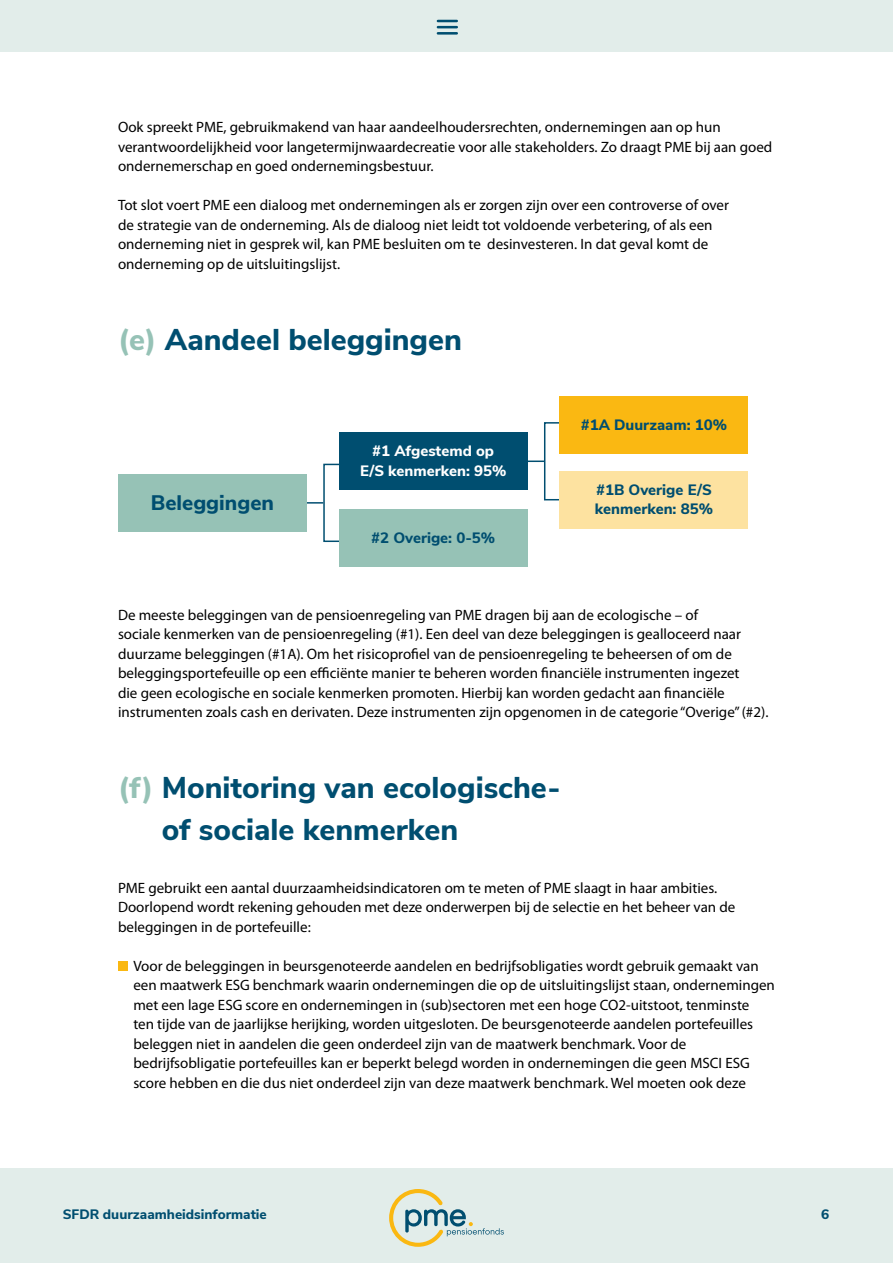
<style>
.page{position:relative;width:893px;height:1263px;background:#fff}
.page>*{position:absolute;margin:0;border:0;box-sizing:border-box;transform-origin:0 0}
.t1{font:800 30px/42px "Nunito Sans";color:#004e70}
.t2{font:800 21px "Nunito Sans";color:#004e70}
.t3{font:15px/19.5px "Myriad Pro";color:#000}
.t4{font:800 15px/19.5px "Nunito Sans";color:#004e70}
.t5{font:800 15px/19.5px "Nunito Sans";color:#fff;text-align:center}
.t6{font:800 13.65px "Nunito Sans";color:#004e70}
.s1{color:#96c2b6}
</style>
<div class="page">
<div style="left:0;top:1169px;width:893px;height:94px;background:#e2edea"></div>
<div style="left:0;top:0;width:893px;height:51px;background:#e2edea"></div>
<svg style="left:389px;top:1189px;width:115px;height:58px"></svg>
<svg style="left:438px;top:20px;width:19px;height:8px"></svg>
<hr style="left:438px;top:32px;width:19px;height:3px;background:#004e70">
<div style="left:118px;top:961px;width:10px;height:10px;background:#fab812"></div>
<svg style="left:323px;top:463px;width:16px;height:79px"></svg>
<svg style="left:543px;top:422px;width:16px;height:79px"></svg>
<div style="left:339px;top:433px;width:189px;height:57px;background:#004e70"></div>
<div style="left:339px;top:509px;width:189px;height:58px;background:#96c2b6"></div>
<hr style="left:280px;top:502px;width:43px;height:2px;background:#004e70">
<hr style="left:501px;top:460px;width:43px;height:2px;background:#004e70">
<div style="left:118px;top:474px;width:189px;height:57px;background:#96c2b6"></div>
<div style="left:559px;top:471px;width:189px;height:57px;background:#fde2a0"></div>
<div style="left:559px;top:396px;width:189px;height:58px;background:#fab812"></div>
<p class="t3" style="left:118px;top:117px;width:656px">Ook spreekt PME, gebruikmakend van haar aandeelhoudersrechten, ondernemingen aan op hun verantwoordelijkheid voor langetermijnwaardecreatie voor alle stakeholders. Zo draagt PME bij aan goed ondernemerschap en goed ondernemingsbestuur.</p>
<p class="t3" style="left:118px;top:195px;width:612px">Tot slot voert PME een dialoog met ondernemingen als er zorgen zijn over een controverse of over de strategie van de onderneming. Als de dialoog niet leidt tot voldoende verbetering, of als een onderneming niet in gesprek wil, kan PME besluiten om te desinvesteren. In dat geval komt de onderneming op de uitsluitingslijst.</p>
<h1 class="t1" style="left:118px;top:316px;width:345px"><span class="s1">(e)</span> Aandeel beleggingen</h1>
<h2 class="t2" style="left:151px;top:488px;width:125px">Beleggingen</h2>
<p class="t5" style="left:360px;top:440px;width:148px">#1 Afgestemd op<br>E/S kenmerken: 95%</p>
<p class="t4" style="left:371px;top:527px;width:126px">#2 Overige: 0-5%</p>
<p class="t4" style="left:581px;top:414px;width:148px">#1A Duurzaam: 10%</p>
<p class="t4" style="left:595px;top:479px;width:120px">#1B Overige E/S kenmerken: 85%</p>
<p class="t3" style="left:118px;top:604px;width:652px">De meeste beleggingen van de pensioenregeling van PME dragen bij aan de ecologische – of<br>sociale kenmerken van de pensioenregeling (#1). Een deel van deze beleggingen is gealloceerd naar duurzame beleggingen (#1A). Om het risicoprofiel van de pensioenregeling te beheersen of om de beleggingsportefeuille op een efficiënte manier te beheren worden financiële instrumenten ingezet<br>die geen ecologische en sociale kenmerken promoten. Hierbij kan worden gedacht aan financiële instrumenten zoals cash en derivaten. Deze instrumenten zijn opgenomen in de categorie “Overige” (#2).</p>
<h1 class="t1" style="left:162px;top:765px;width:400px;text-indent:-44px"><span class="s1">(f)</span> Monitoring van ecologische&shy;of sociale kenmerken</h1>
<p class="t3" style="left:118px;top:877px;width:619px">PME gebruikt een aantal duurzaamheidsindicatoren om te meten of PME slaagt in haar ambities.<br>Doorlopend wordt rekening gehouden met deze onderwerpen bij de selectie en het beheer van de beleggingen in de portefeuille:</p>
<p class="t3" style="left:133px;top:955px;width:643px">Voor de beleggingen in beursgenoteerde aandelen en bedrijfsobligaties wordt gebruik gemaakt van een maatwerk ESG benchmark waarin ondernemingen die op de uitsluitingslijst staan, ondernemingen met een lage ESG score en ondernemingen in (sub)sectoren met een hoge CO2-uitstoot, tenminste<br>ten tijde van de jaarlijkse herijking, worden uitgesloten. De beursgenoteerde aandelen portefeuilles beleggen niet in aandelen die geen onderdeel zijn van de maatwerk benchmark. Voor de bedrijfsobligatie portefeuilles kan er beperkt belegd worden in ondernemingen die geen MSCI ESG score hebben en die dus niet onderdeel zijn van deze maatwerk benchmark. Wel moeten ook deze</p>
<p class="t6" style="left:63px;top:1204px;width:206px">SFDR duurzaamheidsinformatie</p>
<p class="t6" style="left:821px;top:1204px;width:10px">6</p>
</div>
